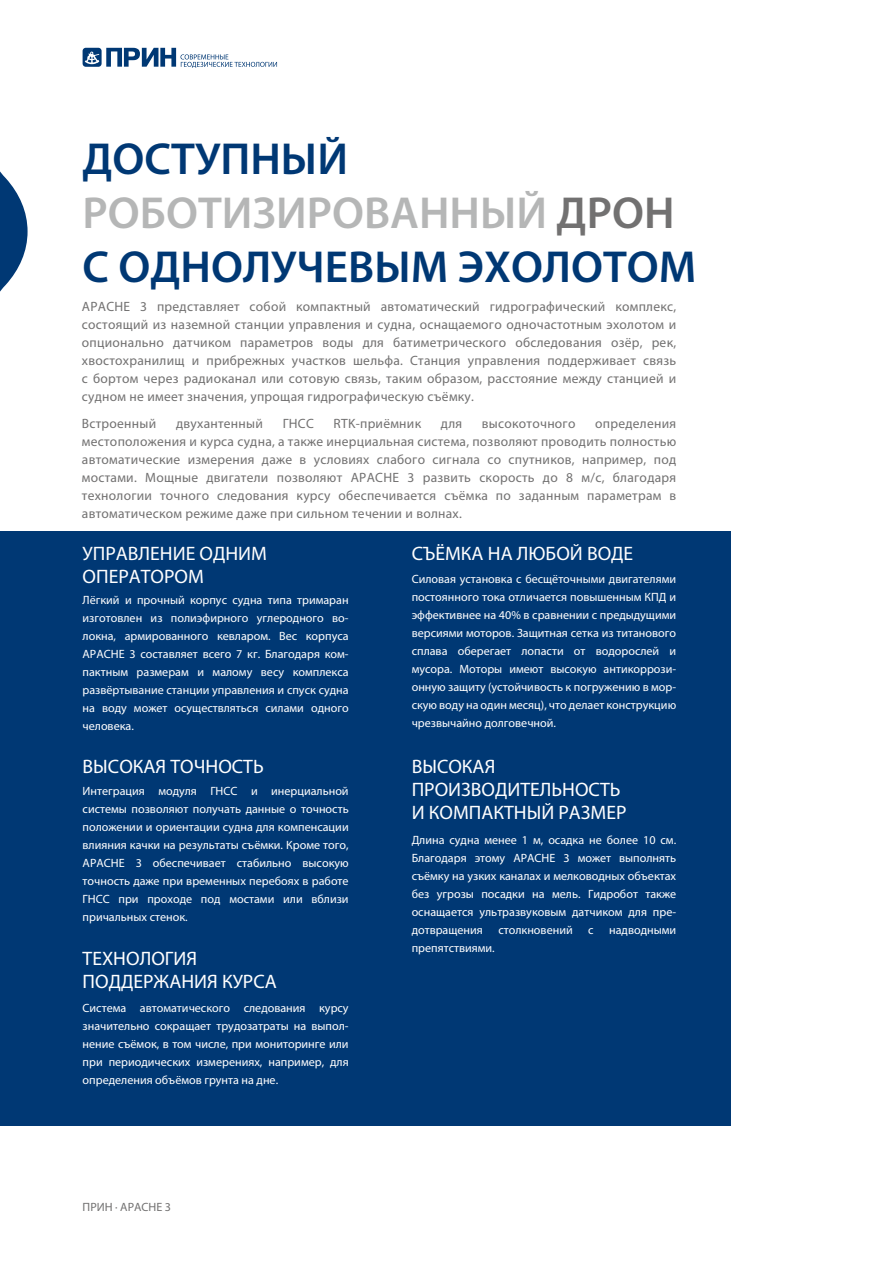
<style>
.page{position:relative;width:893px;height:1263px;background:#fff}
.page>*{position:absolute;margin:0;border:0;box-sizing:border-box;transform-origin:0 0}
.t1{font:600 45px/54px "Myriad Pro";color:#003874}
.t2{font:19.5px/23.4px "Myriad Pro";color:#fff}
.t3{font:13.5px/18px "Myriad Pro";letter-spacing:.02em;color:#727171;text-align:justify}
.t4{font:12px/18px "Myriad Pro";color:#fff;text-align:justify}
.t5{font:12px "Myriad Pro";color:#727171}
.s1{color:#b5b6b6}
.s2{color:#727171}
</style>
<div class="page">
<div style="left:0;top:531px;width:730px;height:594px;background:#003874"></div>
<svg style="left:0;top:171px;width:28px;height:121px"></svg>
<svg style="left:83px;top:48px;width:194px;height:20px"></svg>
<h1 class="t1" style="left:83px;top:132px;width:615px">ДОСТУПНЫЙ<br><span class="s1">РОБОТИЗИРОВАННЫЙ</span> <span class="s2">ДРОН<br></span>С ОДНОЛУЧЕВЫМ ЭХОЛОТОМ</h1>
<p class="t3" style="left:82px;top:297px;width:596px">APACHE 3 представляет собой компактный автоматический гидрографический комплекс, состоящий из наземной станции управления и судна, оснащаемого одночастотным эхолотом и опционально датчиком параметров воды для батиметрического обследования озёр, рек, хвостохранилищ и прибрежных участков шельфа. Станция управления поддерживает связь с бортом через радиоканал или сотовую связь, таким образом, расстояние между станцией и судном не имеет значения, упрощая гидрографическую съёмку.</p>
<p class="t3" style="left:82px;top:414px;width:76px">Встроенный</p>
<p class="t3" style="left:176px;top:414px;width:88px">двухантенный</p>
<p class="t3" style="left:283px;top:414px;width:33px">ГНСС</p>
<p class="t3" style="left:334px;top:414px;width:89px">RTK-приёмник</p>
<p class="t3" style="left:441px;top:414px;width:23px">для</p>
<p class="t3" style="left:482px;top:414px;width:95px">высокоточного</p>
<p class="t3" style="left:82px;top:414px;width:596px;text-indent:513px">определения местоположения и курса судна, а также инерциальная система, позволяют проводить полностью автоматические измерения даже в условиях слабого сигнала со спутников, например, под мостами. Мощные двигатели позволяют APACHE 3 развить скорость до 8 м/с, благодаря технологии точного следования курсу обеспечивается съёмка по заданным параметрам в автоматическом режиме даже при сильном течении и волнах.</p>
<h2 class="t2" style="left:83px;top:542px;width:186px">УПРАВЛЕНИЕ ОДНИМ<br>ОПЕРАТОРОМ</h2>
<h2 class="t2" style="left:412px;top:542px;width:223px">СЪЁМКА НА ЛЮБОЙ ВОДЕ</h2>
<p class="t4" style="left:412px;top:571px;width:266px">Силовая установка с бесщёточными двигателями постоянного тока отличается повышенным КПД и эффективнее на 40% в сравнении с предыдущими версиями моторов. Защитная сетка из титанового сплава оберегает лопасти от водорослей и мусора. Моторы имеют высокую антикоррози&shy;онную защиту (устойчивость к погружению в мор&shy;скую воду на один месяц), что делает конструкцию чрезвычайно долговечной.</p>
<p class="t4" style="left:83px;top:592px;width:268px">Лёгкий и прочный корпус судна типа тримаран изготовлен из полиэфирного углеродного во&shy;локна, армированного кевларом. Вес корпуса APACHE 3 составляет всего 7 кг. Благодаря ком&shy;пактным размерам и малому весу комплекса развёртывание станции управления и спуск судна на воду может осуществляться силами одного человека.</p>
<h2 class="t2" style="left:83px;top:755px;width:183px">ВЫСОКАЯ ТОЧНОСТЬ</h2>
<p class="t4" style="left:83px;top:782px;width:268px">Интеграция модуля ГНСС и инерциальной системы позволяют получать данные о точность положении и ориентации судна для компенсации влияния качки на результаты съёмки. Кроме того, APACHE 3 обеспечивает стабильно высокую точность даже при временных перебоях в работе ГНСС при проходе под мостами или вблизи причальных стенок.</p>
<h2 class="t2" style="left:83px;top:947px;width:196px">ТЕХНОЛОГИЯ<br>ПОДДЕРЖАНИЯ КУРСА</h2>
<p class="t4" style="left:83px;top:999px;width:268px">Система автоматического следования курсу значительно сокращает трудозатраты на выпол&shy;нение съёмок, в том числе, при мониторинге или при периодических измерениях, например, для определения объёмов грунта на дне.</p>
<p class="t5" style="left:83px;top:1200px;width:90px">ПРИН · APACHE 3</p>
<h2 class="t2" style="left:412px;top:755px;width:216px">ВЫСОКАЯ<br>ПРОИЗВОДИТЕЛЬНОСТЬ<br>И КОМПАКТНЫЙ РАЗМЕР</h2>
<p class="t4" style="left:412px;top:831px;width:266px">Длина судна менее 1 м, осадка не более 10 см.<br>Благодаря этому APACHE 3 может выполнять съёмку на узких каналах и мелководных объектах без угрозы посадки на мель. Гидробот также оснащается ультразвуковым датчиком для пре&shy;дотвращения</p>
<p class="t4" style="left:498px;top:921px;width:76px">столкновений</p>
<p class="t4" style="left:588px;top:921px;width:7px">с</p>
<p class="t4" style="left:609px;top:921px;width:69px">надводными</p>
<p class="t4" style="left:412px;top:939px;width:85px">препятствиями.</p>
</div>
